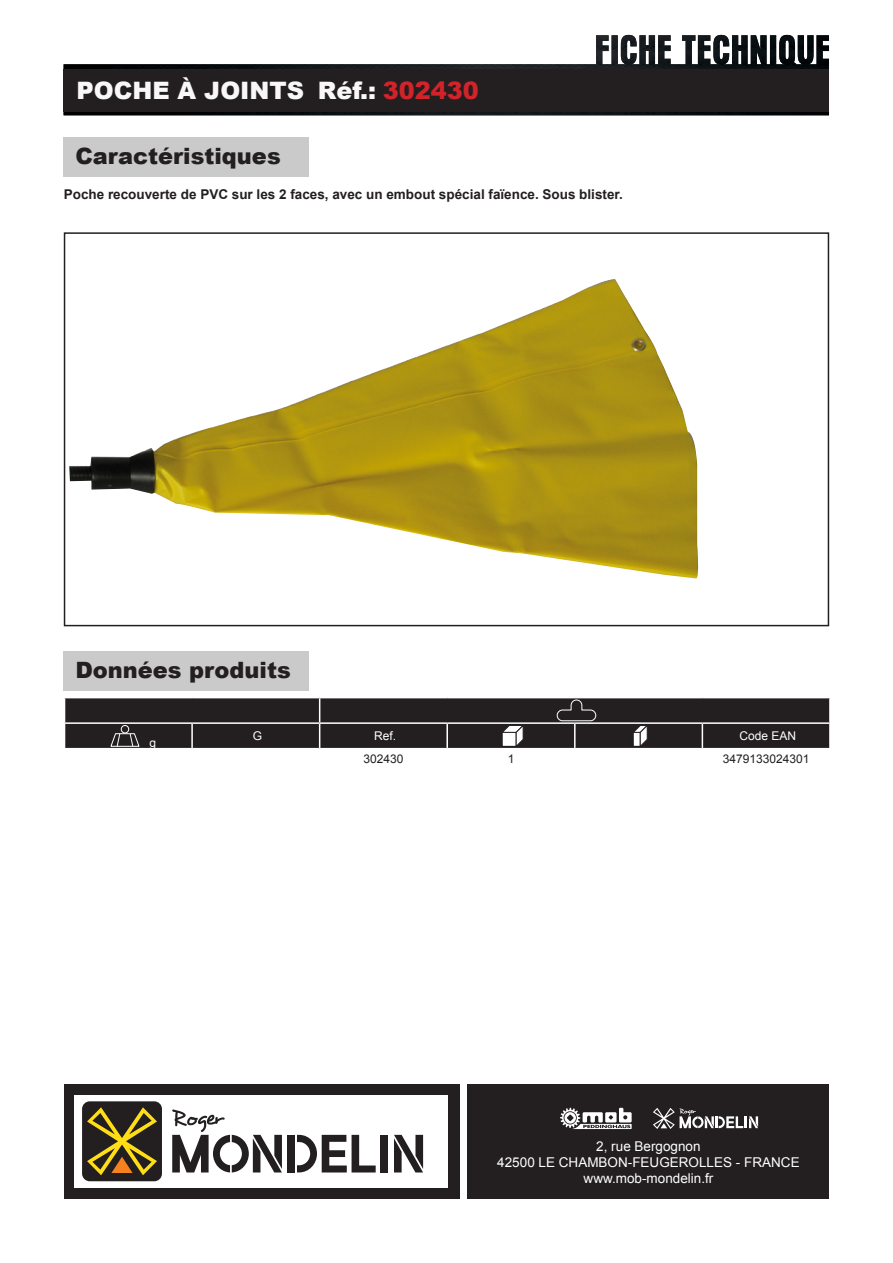
<style>
.page{position:relative;width:893px;height:1263px;background:#fff}
.page>*{position:absolute;margin:0;border:0;box-sizing:border-box;transform-origin:0 0}
.t1{font:900 24px "Arial";color:#f8f8f9}
.t2{font:900 22.5px "Arial";color:#231f20}
.t3{font:700 13.5px "Arial";color:#231f20}
.t4{font:13.5px/16.4px "Arial";color:#fff;text-align:center}
.t5{font:12px "Arial";color:#231f20}
.t6{font:12px "Arial";color:#fff}
.s1{color:#d2232a}
</style>
<div class="page">
<img style="left:64px;top:35px;width:765px;height:80px">
<div style="left:64px;top:1084px;width:395px;height:115px;background:#231f20"></div>
<div style="left:468px;top:1084px;width:361px;height:115px;background:#231f20"></div>
<svg style="left:560px;top:1108px;width:72px;height:21px"></svg>
<svg style="left:653px;top:1108px;width:105px;height:21px"></svg>
<div style="left:64px;top:69px;width:765px;height:43px;background:#231f20"></div>
<div style="left:64px;top:137px;width:245px;height:40px;background:#cacacb"></div>
<div style="left:64px;top:232px;width:765px;height:394px;border:2px solid #231f20"></div>
<div style="left:64px;top:651px;width:245px;height:40px;background:#cacacb"></div>
<svg style="left:64px;top:698px;width:766px;height:51px;background:#353132"></svg>
<img style="left:69px;top:279px;width:630px;height:299px">
<div style="left:75px;top:1095px;width:373px;height:93px;background:#fff"></div>
<div style="left:82px;top:1101px;width:80px;height:80px;background:#231f20;border-radius:8px"></div>
<svg style="left:87px;top:1107px;width:70px;height:68px"></svg>
<div style="left:288px;top:1135px;width:7px;height:37px;background:#231f20"></div>
<div style="left:380px;top:1135px;width:8px;height:37px;background:#231f20"></div>
<svg style="left:172px;top:1109px;width:110px;height:63px"></svg>
<svg style="left:394px;top:1135px;width:29px;height:37px"></svg>
<svg style="left:297px;top:1135px;width:79px;height:37px"></svg>
<h1 class="t1" style="left:76px;top:73px;width:404px">POCHE À JOINTS Réf.: <span class="s1">302430</span></h1>
<h2 class="t2" style="left:75px;top:140px;width:207px">Caractéristiques</h2>
<p class="t3" style="left:64px;top:185px;width:560px">Poche recouverte de PVC sur les 2 faces, avec un embout spécial faïence. Sous blister.</p>
<h2 class="t2" style="left:75px;top:654px;width:217px">Données produits</h2>
<p class="t6" style="left:150px;top:734px;width:8px">g</p>
<p class="t6" style="left:253px;top:728px;width:11px">G</p>
<p class="t6" style="left:374px;top:728px;width:24px">Ref.</p>
<p class="t6" style="left:739px;top:728px;width:58px">Code EAN</p>
<p class="t5" style="left:363px;top:751px;width:42px">302430</p>
<p class="t5" style="left:508px;top:751px;width:8px">1</p>
<p class="t5" style="left:723px;top:751px;width:88px">3479133024301</p>
<p class="t4" style="left:497px;top:1138px;width:304px">2, rue Bergognon<br>42500 LE CHAMBON-FEUGEROLLES - FRANCE www.mob-mondelin.fr</p>
</div>
